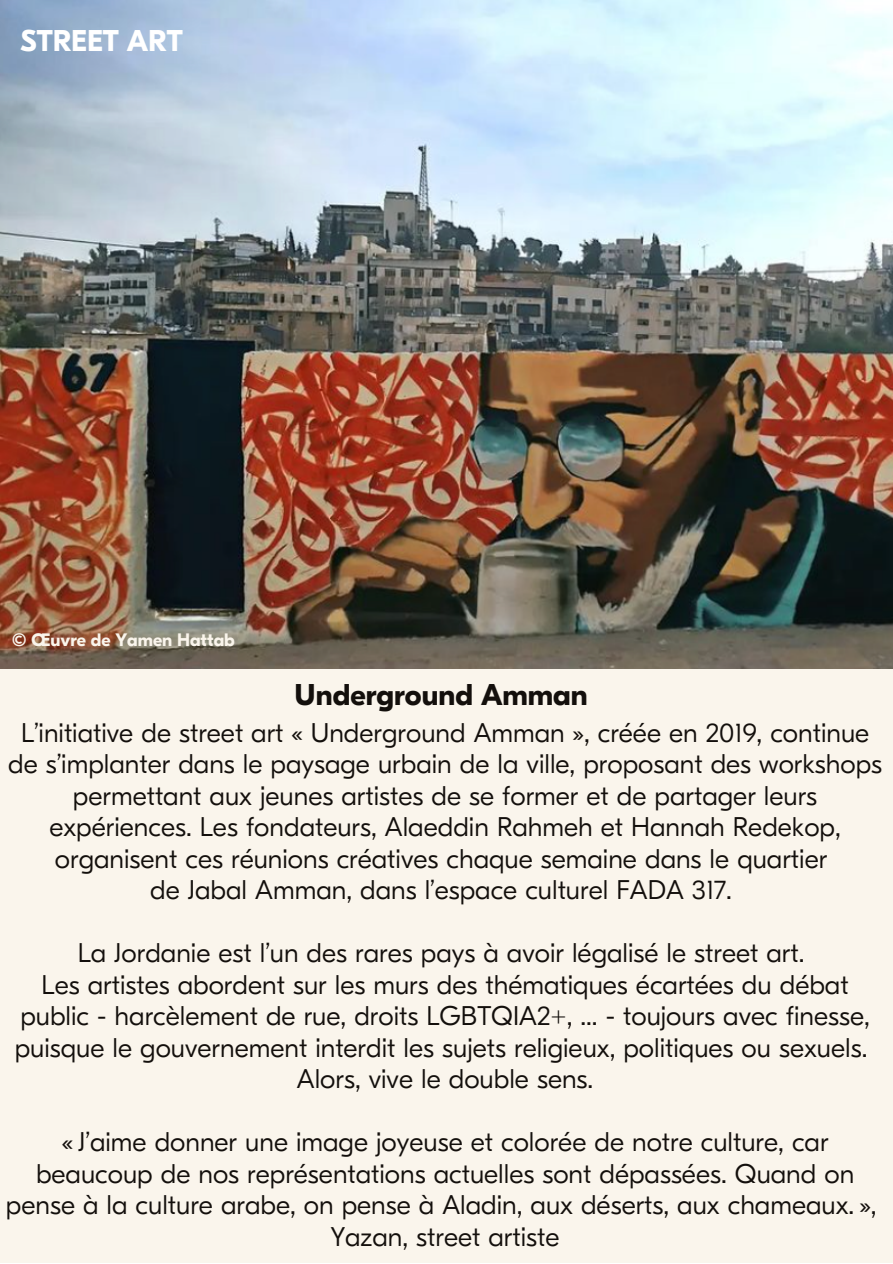
<style>
.page{position:relative;width:893px;height:1264px;background:#fff}
.page>*{position:absolute;margin:0;border:0;box-sizing:border-box;transform-origin:0 0}
.t1{font:700 30px "GT Eesti Pro Display";color:#130f0c}
.t2{font:700 30px "GT Eesti Pro Display";color:#fff}
.t3{font:300 27px/31.5px "GT Eesti Pro Display";color:#130f0c;text-align:center}
.t4{font:700 18px "GT Eesti Pro Display";color:#faf5ec}
</style>
<div class="page">
<div style="left:0;top:0;width:892px;height:1262px;background:#faf5ec"></div>
<img style="left:0;top:0;width:892px;height:668px">
<p class="t2" style="left:20px;top:24px;width:164px">STREET ART</p>
<p class="t4" style="left:12px;top:630px;width:224px">© Œuvre de Yamen Hattab</p>
<p class="t1" style="left:294px;top:677px;width:294px">Underground Amman</p>
<p class="t3" style="left:8px;top:717px;width:875px">L’initiative de street art « Underground Amman », créée en 2019, continue de s’implanter dans le paysage urbain de la ville, proposant des workshops permettant aux jeunes artistes de se former et de partager leurs expériences. Les fondateurs, Alaeddin Rahmeh et Hannah Redekop, organisent ces réunions créatives chaque semaine dans le quartier</p>
<p class="t3" style="left:150px;top:874px;width:583px">de Jabal Amman, dans l’espace culturel FADA 317.</p>
<p class="t3" style="left:78px;top:937px;width:728px">La Jordanie est l’un des rares pays à avoir légalisé le street art.</p>
<p class="t3" style="left:15px;top:969px;width:856px">Les artistes abordent sur les murs des thématiques écartées du débat public - harcèlement de rue, droits LGBTQIA2+, ... - toujours avec finesse, puisque le gouvernement interdit les sujets religieux, politiques ou sexuels.</p>
<p class="t3" style="left:297px;top:1063px;width:298px">Alors, vive le double sens.</p>
<p class="t3" style="left:6px;top:1126px;width:872px">« J’aime donner une image joyeuse et colorée de notre culture, car beaucoup de nos représentations actuelles sont dépassées. Quand on pense à la culture arabe, on pense à Aladin, aux déserts, aux chameaux. », Yazan, street artiste</p>
</div>
